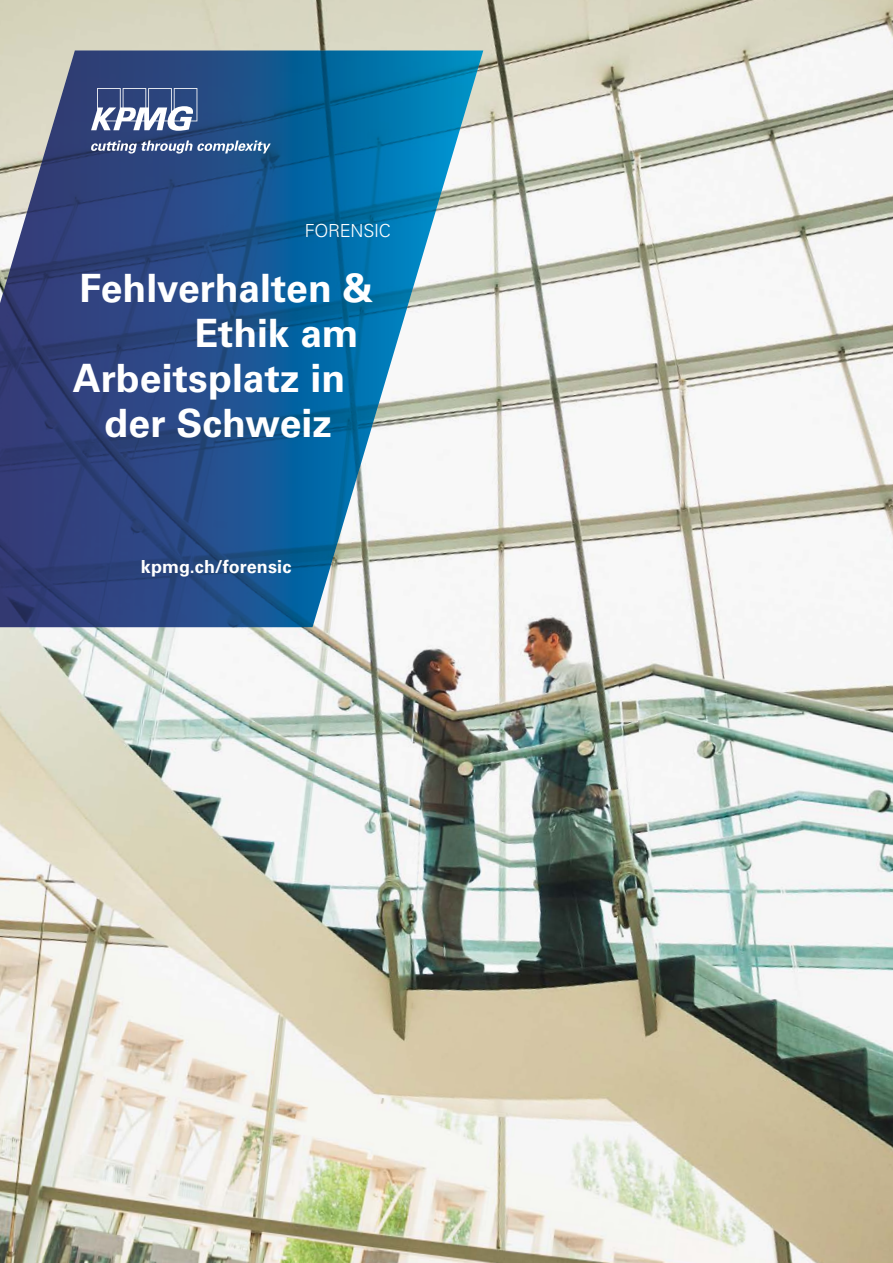
<style>
.page{position:relative;width:893px;height:1263px;background:#fff}
.page>*{position:absolute;margin:0;border:0;box-sizing:border-box;transform-origin:0 0}
.t1{font:700 39px "Univers LT Std";color:#fff}
.t2{font:700 18px "Univers LT Std";letter-spacing:.005em;color:#fff}
.t3{font:300 18px "Univers LT Std";letter-spacing:-.015em;color:#fff}
</style>
<div class="page">
<img style="left:0;top:0;width:893px;height:1263px">
<svg style="left:0;top:50px;width:483px;height:577px;background:#48739f"></svg>
<svg style="left:91px;top:88px;width:180px;height:66px;background:#506c98"></svg>
<p class="t3" style="left:305px;top:220px;width:88px">FORENSIC</p>
<p class="t1" style="left:79px;top:266px;width:295px">Fehlverhalten &amp;</p>
<p class="t1" style="left:194px;top:311px;width:166px">Ethik am</p>
<p class="t1" style="left:73px;top:356px;width:274px">Arbeitsplatz in</p>
<p class="t1" style="left:105px;top:401px;width:229px">der Schweiz</p>
<p class="t2" style="left:141px;top:556px;width:152px">kpmg.ch/forensic</p>
</div>
